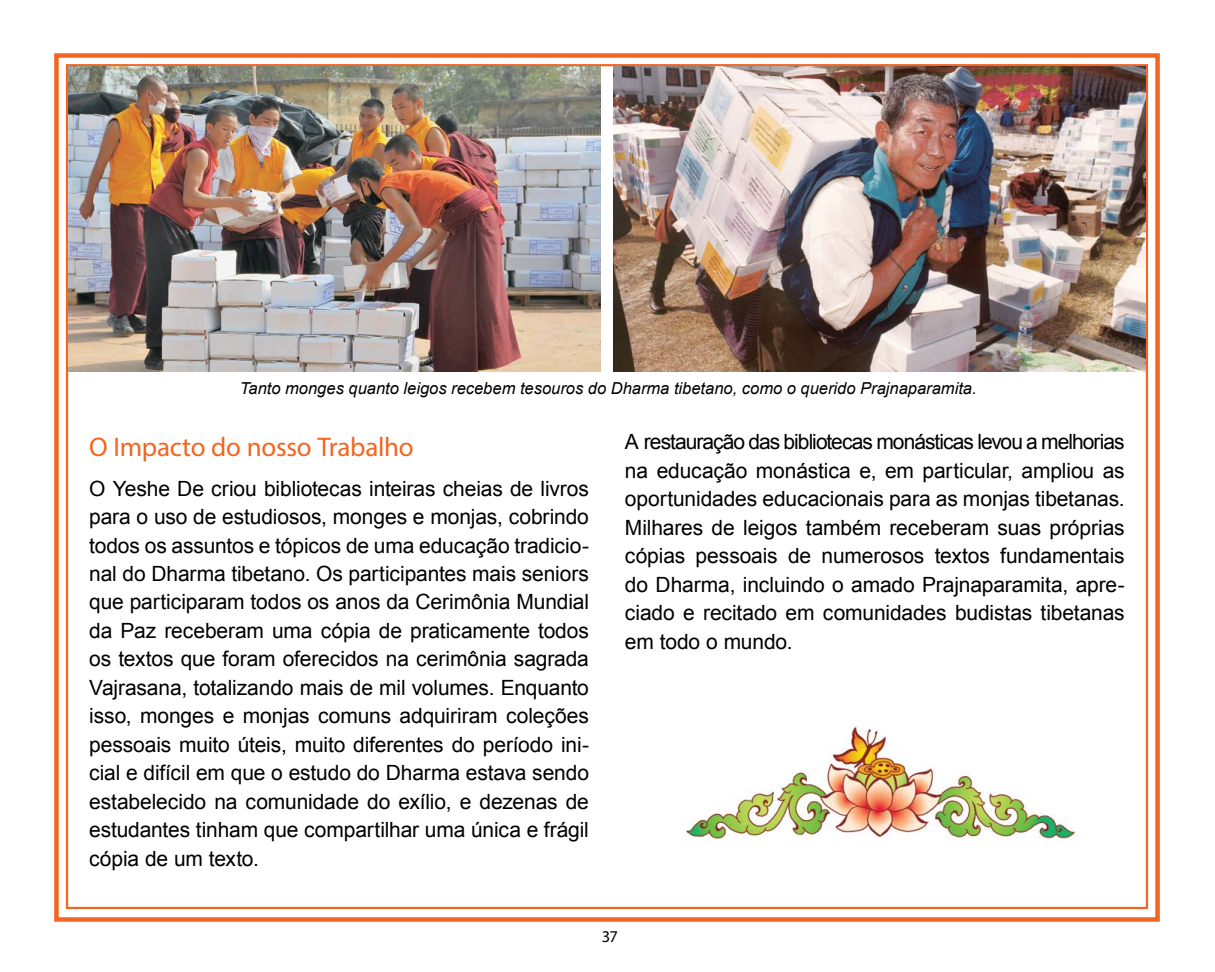
<style>
.page{position:relative;width:1215px;height:972px;background:#fff}
.page>*{position:absolute;margin:0;border:0;box-sizing:border-box;transform-origin:0 0}
.t1{font:27px "Myriad Pro";letter-spacing:-.01em;color:#f26522}
.t2{font:21px/28.5px "Arial";letter-spacing:-.005em;color:#000;text-align:justify}
.t3{font:italic 16.5px "Arial";color:#000}
.t4{font:16.5px "Myriad Pro";color:#000}
</style>
<div class="page">
<div style="left:54px;top:53px;width:1106px;height:869px;border:4px solid #f26522"></div>
<img style="left:68px;top:66px;width:533px;height:305px">
<img style="left:613px;top:66px;width:533px;height:305px">
<img style="left:684px;top:725px;width:392px;height:116px">
<p class="t3" style="left:240px;top:377px;width:738px">Tanto monges quanto leigos recebem tesouros do Dharma tibetano, como o querido Prajnaparamita.</p>
<p class="t1" style="left:89px;top:430px;width:326px">O Impacto do nosso Trabalho</p>
<p class="t2" style="left:89px;top:474px;width:501px">O Yeshe De criou bibliotecas inteiras cheias de livros para o uso de estudiosos, monges e monjas, cobrindo todos os assuntos e tópicos de uma educação tradicio&shy;nal do Dharma tibetano. Os participantes mais seniors que participaram todos os anos da Cerimônia Mundial da Paz receberam uma cópia de praticamente todos os textos que foram oferecidos na cerimônia sagrada Vajrasana, totalizando mais de mil volumes. Enquanto isso, monges e monjas comuns adquiriram coleções pessoais muito úteis, muito diferentes do período ini&shy;cial e difícil em que o estudo do Dharma estava sendo estabelecido na comunidade do exílio, e dezenas de estudantes tinham que compartilhar uma única e frágil cópia de um texto.</p>
<p class="t2" style="left:625px;top:428px;width:501px">A restauração das bibliotecas monásticas levou a melhorias na educação monástica e, em particular, ampliou as oportunidades educacionais para as monjas tibetanas.<br>Milhares de leigos também receberam suas próprias cópias pessoais de numerosos textos fundamentais do Dharma, incluindo o amado Prajnaparamita, apre&shy;ciado e recitado em comunidades budistas tibetanas em todo o mundo.</p>
<p class="t4" style="left:602px;top:926px;width:18px">37</p>
</div>
